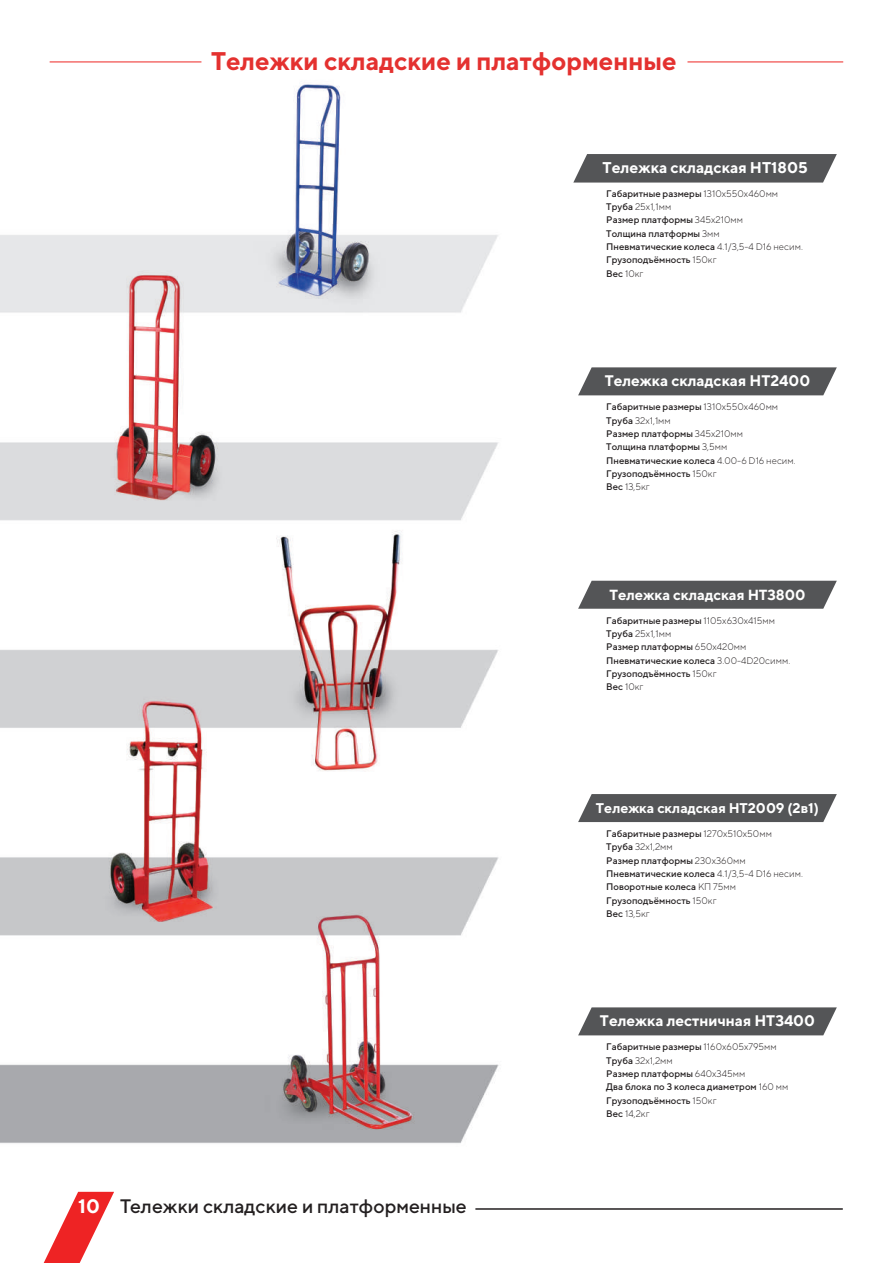
<style>
.page{position:relative;width:893px;height:1263px;background:#fff}
.page>*{position:absolute;margin:0;border:0;box-sizing:border-box;transform-origin:0 0}
.t1{font:700 25.5px "TT Norms";color:#e4312f}
.t2{font:500 19.5px "TT Norms";color:#231f20}
.t3{font:700 15.6px "TT Norms";color:#fff}
.t4{font:700 15.3px "TT Norms";color:#fff}
.t5{font:700 14.7px "TT Norms";color:#fff}
.t6{font:700 14.1px "TT Norms";color:#fff}
.t7{font:500 9.6px/13.4px "TT Norms";color:#231f20}
.s1{font-weight:300}
.s2{font-weight:700;color:#fff}
</style>
<div class="page">
<svg style="left:43px;top:1192px;width:71px;height:71px"></svg>
<img style="left:0;top:61px;width:844px;height:1083px">
<hr style="left:475px;top:1208px;width:368px;height:2px;background:#231f20">
<svg style="left:573px;top:154px;width:264px;height:29px"></svg>
<svg style="left:578px;top:367px;width:259px;height:28px"></svg>
<svg style="left:578px;top:581px;width:259px;height:28px"></svg>
<svg style="left:578px;top:794px;width:259px;height:28px"></svg>
<svg style="left:578px;top:1007px;width:259px;height:28px"></svg>
<hr style="left:50px;top:62px;width:151px;height:1px;background:#ee2523">
<hr style="left:687px;top:62px;width:156px;height:1px;background:#ee2523">
<h1 class="t1" style="left:211px;top:45px;width:467px">Тележки складские и платформенные</h1>
<h3 class="t3" style="left:602px;top:158px;width:207px">Тележка складская HT1805</h3>
<p class="t7" style="left:606px;top:186px;width:198px">Габаритные размеры <span class="s1">1310х550х460мм<br></span>Труба <span class="s1">25х1,1мм<br></span>Размер платформы <span class="s1">345х210мм<br></span>Толщина платформы <span class="s1">3мм<br></span>Пневматические колеса <span class="s1">4.1/3,5-4 D16 несим.<br></span>Грузоподъёмность <span class="s1">150кг<br></span>Вес <span class="s1">10кг</span></p>
<h3 class="t4" style="left:605px;top:371px;width:207px">Тележка складская HT2400</h3>
<p class="t7" style="left:606px;top:400px;width:191px">Габаритные размеры <span class="s1">1310х550х460мм<br></span>Труба <span class="s1">32х1,1мм<br></span>Размер платформы <span class="s1">345х210мм<br></span>Толщина платформы <span class="s1">3,5мм<br></span>Пневматические колеса <span class="s1">4.00-6 D16 несим.<br></span>Грузоподъёмность <span class="s1">150кг<br></span>Вес <span class="s1">13,5кг</span></p>
<h3 class="t5" style="left:609px;top:585px;width:198px">Тележка складская HT3800</h3>
<p class="t7" style="left:606px;top:613px;width:185px">Габаритные размеры <span class="s1">1105х630х415мм<br></span>Труба <span class="s1">25х1,1мм<br></span>Размер платформы <span class="s1">650х420мм<br></span>Пневматические колеса <span class="s1">3.00-4D20симм.<br></span>Грузоподъёмность <span class="s1">150кг<br></span>Вес <span class="s1">10кг</span></p>
<h3 class="t6" style="left:596px;top:799px;width:225px">Тележка складская HT2009 (2в1)</h3>
<p class="t7" style="left:606px;top:827px;width:198px">Габаритные размеры <span class="s1">1270х510х50мм<br></span>Труба <span class="s1">32х1,2мм<br></span>Размер платформы <span class="s1">230х360мм<br></span>Пневматические колеса <span class="s1">4.1/3,5-4 D16 несим.<br></span>Поворотные колеса <span class="s1">КП 75мм<br></span>Грузоподъёмность <span class="s1">150кг<br></span>Вес <span class="s1">13,5кг</span></p>
<h2 class="t2" style="left:78px;top:1194px;width:390px"><span class="s2">10</span> Тележки складские и платформенные</h2>
<h3 class="t4" style="left:600px;top:1011px;width:217px">Тележка лестничная HT3400</h3>
<p class="t7" style="left:606px;top:1040px;width:184px">Габаритные размеры <span class="s1">1160х605х795мм<br></span>Труба <span class="s1">32х1,2мм<br></span>Размер платформы <span class="s1">640х345мм<br></span>Два блока по 3 колеса диаметром <span class="s1">160 мм<br></span>Грузоподъёмность <span class="s1">150кг<br></span>Вес <span class="s1">14,2кг</span></p>
</div>
